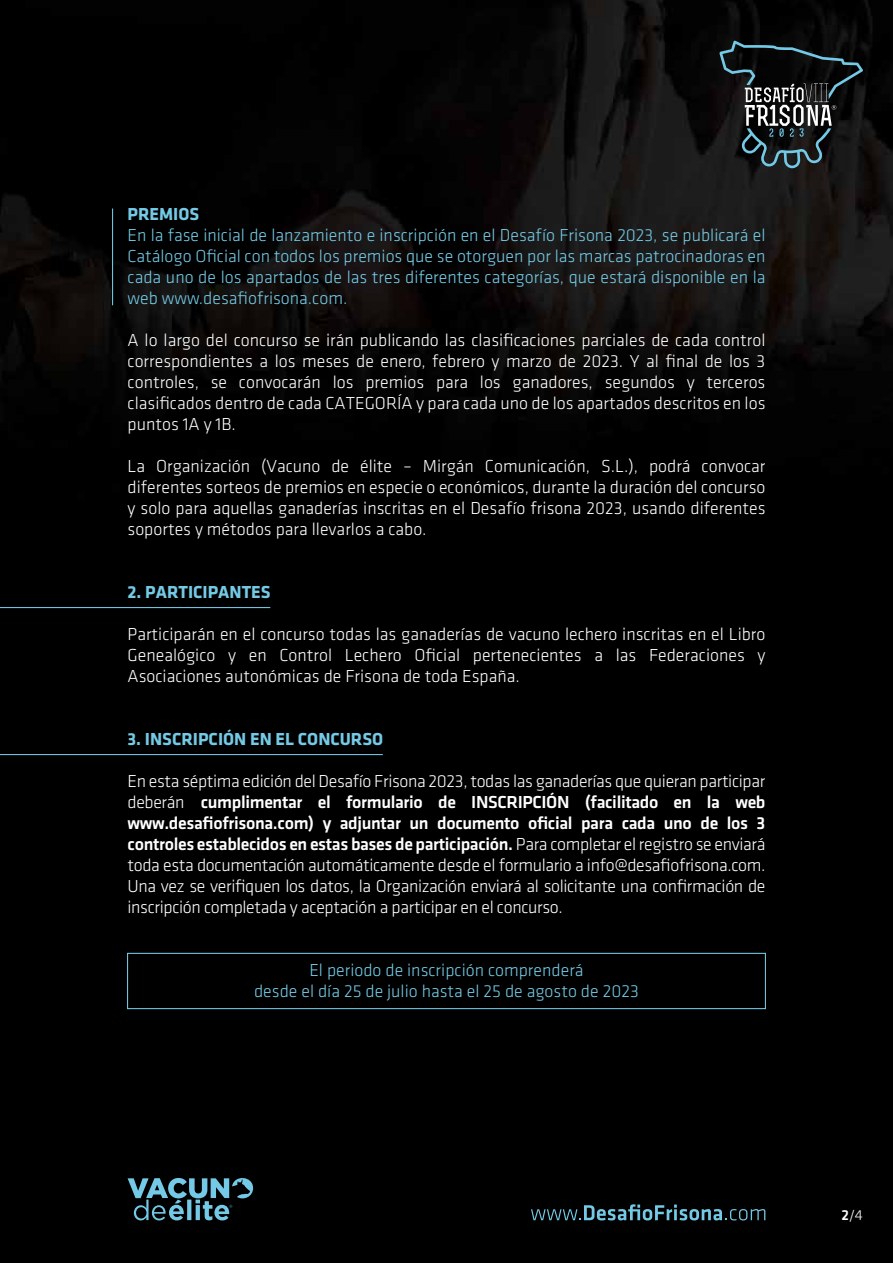
<style>
.page{position:relative;width:893px;height:1263px;background:#fff}
.page>*{position:absolute;margin:0;border:0;box-sizing:border-box;transform-origin:0 0}
.t1{font:300 18px/21px "Klavika";color:#fff;text-align:justify}
.t2{font:300 18px/21px "Klavika";color:#74cae6;text-align:justify}
.t3{font:300 18px/21px "Klavika";color:#74cae6;text-align:center}
.t4{font:700 18px "Klavika";color:#74cae6}
.t5{font:300 15px "Klavika";color:#fff}
.s1{font-style:inherit}
.s2{font-weight:500}
</style>
<div class="page">
<img style="left:0;top:0;width:893px;height:1263px">
<svg style="left:128px;top:1174px;width:125px;height:46px;background:#2a4953"></svg>
<svg style="left:531px;top:1204px;width:234px;height:16px;background:#223c45"></svg>
<hr style="left:0;top:754px;width:383px;height:1px;background:#74cae6">
<hr style="left:0;top:607px;width:270px;height:1px;background:#74cae6">
<hr style="left:112px;top:208px;width:1px;height:97px;background:#74cae6">
<div style="left:127px;top:953px;width:639px;height:56px;border:1px solid #74cae6"></div>
<svg style="left:719px;top:41px;width:144px;height:127px;background:#252a2c"></svg>
<p class="t4" style="left:128px;top:204px;width:73px">PREMIOS</p>
<p class="t2" style="left:128px;top:224px;width:639px">En la fase inicial de lanzamiento e inscripción en el Desafío Frisona 2023, se publicará el Catálogo Oficial con todos los premios que se otorguen por las marcas patrocinadoras en cada uno de los apartados de las tres diferentes categorías, que estará disponible en la web www.desafiofrisona.com.</p>
<p class="t1" style="left:128px;top:329px;width:639px"><span class="s1">A lo largo del concurso se irán publicando las clasificaciones parciales de cada control correspondientes a los meses de enero, febre</span>ro y marzo de 2023. Y al final de los 3 controles, se convocarán los premios para los ganadores, segundos y terceros clasificados dentro de cada CATEGORÍA y para cada uno de los apartados descritos en los puntos 1A y 1B.</p>
<p class="t1" style="left:128px;top:455px;width:639px">La Organización (Vacuno de élite – Mirgán Comunicación, S.L.), podrá convocar diferentes sorteos de premios en especie o económicos, durante la duración del concurso y solo para aquellas ganaderías inscritas en el Desafío frisona 2023, usando diferentes soportes y métodos para llevarlos a cabo.</p>
<p class="t4" style="left:128px;top:582px;width:145px">2. PARTICIPANTES</p>
<p class="t1" style="left:128px;top:623px;width:639px">Participarán en el concurso todas las ganaderías de vacuno lechero inscritas en el Libro Genealógico y en Control Lechero Oficial pertenecientes a las Federaciones y Asociaciones autonómicas de Frisona de toda España.</p>
<p class="t4" style="left:128px;top:729px;width:257px">3. INSCRIPCIÓN EN EL CONCURSO</p>
<p class="t1" style="left:128px;top:770px;width:639px">En esta séptima edición del Desafío Frisona 2023, todas las ganaderías que quieran participar deberán <span class="s2">cumplimentar el formulario de INSCRIPCIÓN (facilitado en la web www.desafiofrisona.com) y adjuntar un documento oficial para cada uno de los 3 controles establecidos en estas bases de participación.</span> Para completar el registro se enviará toda esta documentación automáticamente desde el formulario a info@desafiofrisona.com.<br>Una vez se verifiquen los datos, la Organización enviará al solicitante una confirmación de inscripción completada y aceptación a participar en el concurso.</p>
<p class="t3" style="left:254px;top:959px;width:386px">El periodo de inscripción comprenderá<br>desde el día 25 de julio hasta el 25 de agosto de 2023</p>
<p class="t5" style="left:841px;top:1207px;width:23px"><span class="s2">2</span>/4</p>
</div>
